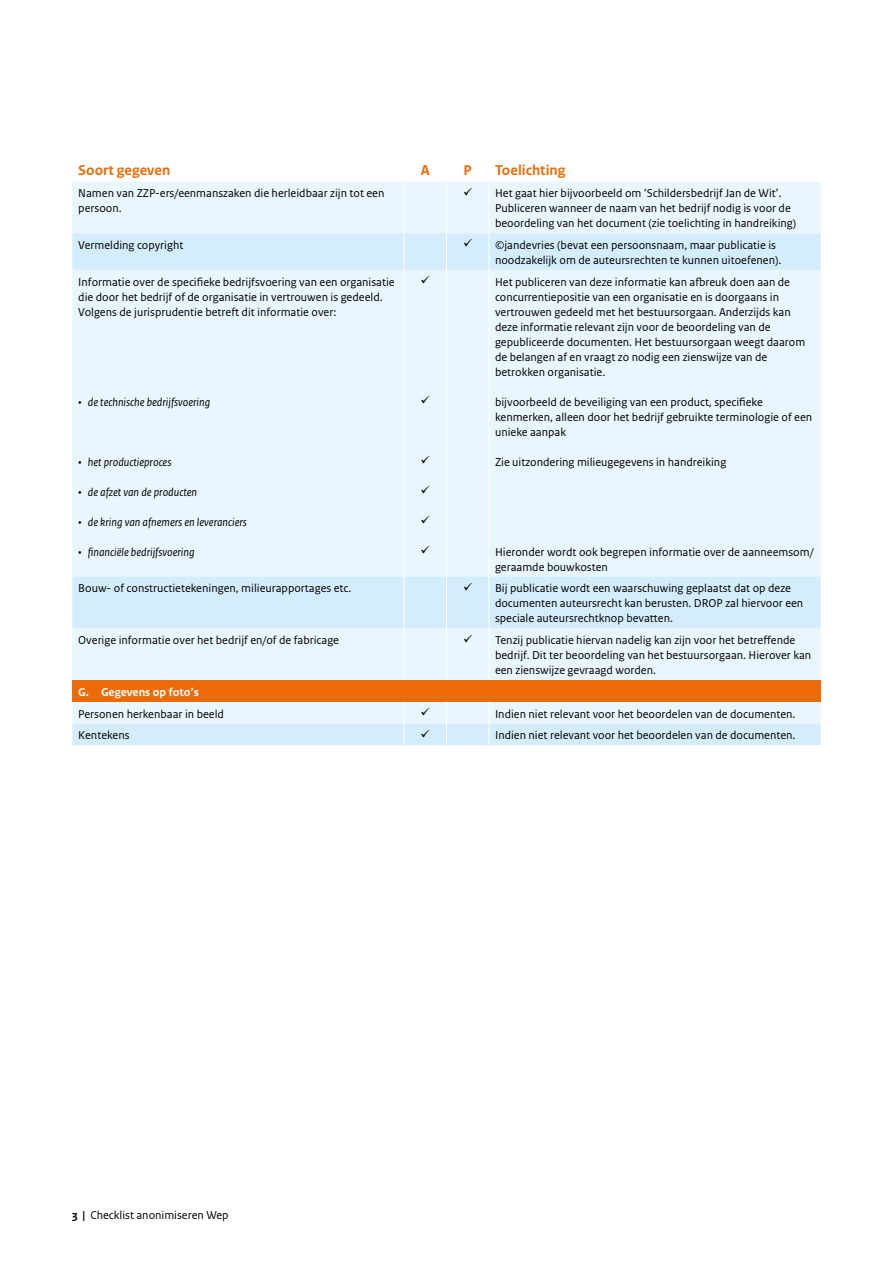
<style>
.page{position:relative;width:893px;height:1263px;background:#fff}
.page>*{position:absolute;margin:0;border:0;box-sizing:border-box;transform-origin:0 0}
.t1{font:700 15px "Rijksoverheid Sans Text";color:#ed6b06}
.t2{font:12px/15px "Rijksoverheid Sans Text";color:#000}
.t3{font:italic 12px "Rijksoverheid Sans Text";color:#000}
.t4{font:700 12px "Rijksoverheid Sans Text";color:#fff}
.s1{font-weight:700}
</style>
<div class="page">
<div style="left:72px;top:181px;width:749px;height:52px;background:#eaf6fe"></div>
<svg style="left:72px;top:233px;width:749px;height:512px;background:#e5f4fd"></svg>
<div style="left:72px;top:680px;width:749px;height:22px;background:#ed6b06"></div>
<hr style="left:404px;top:181px;width:1px;height:52px;background:#fff">
<hr style="left:446px;top:181px;width:1px;height:52px;background:#fff">
<hr style="left:489px;top:181px;width:1px;height:52px;background:#fff">
<hr style="left:404px;top:233px;width:1px;height:37px;background:#fff">
<hr style="left:446px;top:233px;width:1px;height:37px;background:#fff">
<hr style="left:489px;top:233px;width:1px;height:37px;background:#fff">
<hr style="left:404px;top:270px;width:1px;height:307px;background:#fff">
<hr style="left:446px;top:270px;width:1px;height:307px;background:#fff">
<hr style="left:489px;top:270px;width:1px;height:307px;background:#fff">
<hr style="left:404px;top:577px;width:1px;height:51px;background:#fff">
<hr style="left:446px;top:577px;width:1px;height:51px;background:#fff">
<hr style="left:489px;top:577px;width:1px;height:51px;background:#fff">
<hr style="left:404px;top:628px;width:1px;height:52px;background:#fff">
<hr style="left:446px;top:628px;width:1px;height:52px;background:#fff">
<hr style="left:489px;top:628px;width:1px;height:52px;background:#fff">
<svg style="left:404px;top:702px;width:1px;height:43px"></svg>
<svg style="left:446px;top:702px;width:1px;height:43px"></svg>
<svg style="left:489px;top:702px;width:1px;height:43px"></svg>
<svg style="left:421px;top:276px;width:8px;height:8px"></svg>
<svg style="left:421px;top:396px;width:8px;height:8px"></svg>
<svg style="left:421px;top:456px;width:8px;height:8px"></svg>
<svg style="left:421px;top:486px;width:8px;height:8px"></svg>
<svg style="left:421px;top:516px;width:8px;height:8px"></svg>
<svg style="left:421px;top:546px;width:8px;height:8px"></svg>
<svg style="left:421px;top:708px;width:8px;height:7px"></svg>
<svg style="left:421px;top:729px;width:9px;height:8px"></svg>
<p class="t1" style="left:78px;top:162px;width:93px">Soort gegeven</p>
<p class="t1" style="left:421px;top:162px;width:11px">A</p>
<p class="t1" style="left:464px;top:162px;width:10px">P</p>
<p class="t1" style="left:495px;top:162px;width:72px">Toelichting</p>
<p class="t2" style="left:78px;top:186px;width:308px">Namen van ZZP-ers/eenmanszaken die herleidbaar zijn tot een persoon.</p>
<p class="t2" style="left:495px;top:186px;width:303px;text-indent:-32px">✓ Het gaat hier bijvoorbeeld om ‘Schildersbedrijf Jan de Wit’.<br>Publiceren wanneer de naam van het bedrijf nodig is voor de beoordeling van het document (zie toelichting in handreiking)</p>
<p class="t2" style="left:78px;top:238px;width:107px">Vermelding copyright</p>
<p class="t2" style="left:495px;top:238px;width:288px;text-indent:-32px">✓ ©jandevries (bevat een persoonsnaam, maar publicatie is noodzakelijk om de auteursrechten te kunnen uitoefenen).</p>
<p class="t2" style="left:78px;top:274px;width:318px">Informatie over de specifieke bedrijfsvoering van een organisatie die door het bedrijf of de organisatie in vertrouwen is gedeeld.<br>Volgens de jurisprudentie betreft dit informatie over:</p>
<p class="t2" style="left:495px;top:274px;width:312px">Het publiceren van deze informatie kan afbreuk doen aan de concurrentiepositie van een organisatie en is doorgaans in vertrouwen gedeeld met het bestuursorgaan. Anderzijds kan deze informatie relevant zijn voor de beoordeling van de gepubliceerde documenten. Het bestuursorgaan weegt daarom de belangen af en vraagt zo nodig een zienswijze van de betrokken organisatie.</p>
<p class="t2" style="left:495px;top:394px;width:319px">bijvoorbeeld de beveiliging van een product, specifieke kenmerken, alleen door het bedrijf gebruikte terminologie of een unieke aanpak</p>
<p class="t2" style="left:495px;top:454px;width:233px">Zie uitzondering milieugegevens in handreiking</p>
<p class="t3" style="left:78px;top:395px;width:134px">• de technische bedrijfsvoering</p>
<p class="t3" style="left:78px;top:455px;width:95px">• het productieproces</p>
<p class="t3" style="left:78px;top:485px;width:120px">• de afzet van de producten</p>
<p class="t3" style="left:78px;top:515px;width:170px">• de kring van afnemers en leveranciers</p>
<p class="t3" style="left:78px;top:545px;width:118px">• financiële bedrijfsvoering</p>
<p class="t2" style="left:495px;top:544px;width:320px">Hieronder wordt ook begrepen informatie over de aanneemsom/ geraamde bouwkosten</p>
<p class="t2" style="left:78px;top:581px;width:275px">Bouw- of constructietekeningen, milieurapportages etc.</p>
<p class="t2" style="left:495px;top:581px;width:310px;text-indent:-32px">✓ Bij publicatie wordt een waarschuwing geplaatst dat op deze documenten auteursrecht kan berusten. DROP zal hiervoor een speciale auteursrechtknop bevatten.</p>
<p class="t2" style="left:78px;top:633px;width:262px">Overige informatie over het bedrijf en/of de fabricage</p>
<p class="t2" style="left:495px;top:633px;width:318px;text-indent:-32px">✓ Tenzij publicatie hiervan nadelig kan zijn voor het betreffende bedrijf. Dit ter beoordeling van het bestuursorgaan. Hierover kan een zienswijze gevraagd worden.</p>
<p class="t4" style="left:78px;top:685px;width:122px">G. Gegevens op foto’s</p>
<p class="t2" style="left:78px;top:706px;width:147px">Personen herkenbaar in beeld</p>
<p class="t2" style="left:495px;top:706px;width:302px">Indien niet relevant voor het beoordelen van de documenten.</p>
<p class="t2" style="left:78px;top:728px;width:53px">Kentekens</p>
<p class="t2" style="left:495px;top:728px;width:302px">Indien niet relevant voor het beoordelen van de documenten.</p>
<p class="t2" style="left:72px;top:1208px;width:158px"><span class="s1">3 |</span> Checklist anonimiseren Wep</p>
</div>
